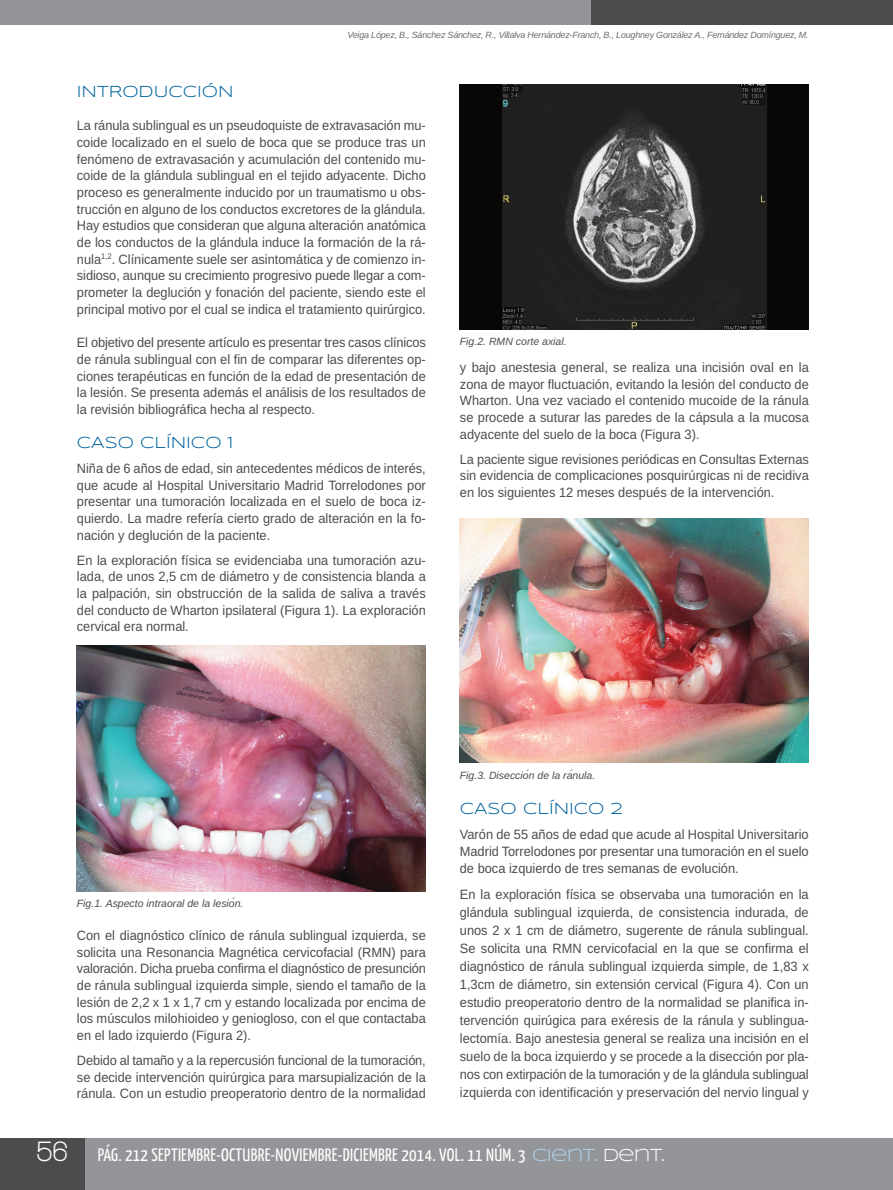
<style>
.page{position:relative;width:893px;height:1190px;background:#fff}
.page>*{position:absolute;margin:0;border:0;box-sizing:border-box;transform-origin:0 0}
.t1{font:18px "Yanone Kaffeesatz";letter-spacing:.015em;color:#fff}
.t2{font:16.5px "Syncopate";color:#00649e}
.t3{font:13.5px/16.6px "Arimo";color:#4b4c4d;text-align:justify;scale:.95 1}
.t4{font:italic 10.5px "Arimo";color:#4b4c4d}
.t5{font:italic 9px "Arimo";letter-spacing:-.025em;color:#6c6d70}
.s1{font-family:"Walkway";font-weight:700;font-size:30px}
.s2{font-family:"Syncopate";color:#add2ed}
.s3{font-family:"Syncopate"}
</style>
<div class="page">
<div style="left:0;top:1137px;width:892px;height:52px;background:#939598"></div>
<div style="left:0;top:0;width:599px;height:24px;background:#939598"></div>
<div style="left:591px;top:0;width:301px;height:24px;background:#4b4c4d"></div>
<div style="left:0;top:1137px;width:85px;height:52px;background:#4b4c4d"></div>
<img style="left:77px;top:645px;width:349px;height:246px">
<img style="left:460px;top:84px;width:348px;height:246px">
<img style="left:460px;top:518px;width:348px;height:244px">
<p class="t5" style="left:347px;top:29px;width:463px">veiga lópez, b., sánchez sánchez, r., villalva hernández-franch, b., loughney gonzález A., fernández domínguez, M.</p>
<p class="t2" style="left:77px;top:81px;width:158px">INTRODUCCIÓN</p>
<p class="t3" style="left:77px;top:117px;width:369px">La ránula sublingual es un pseudoquiste de extravasación mu&shy;coide localizado en el suelo de boca que se produce tras un fenómeno de extravasación y acumulación del contenido mu&shy;coide de la glándula sublingual en el tejido adyacente. Dicho proceso es generalmente inducido por un traumatismo u obs&shy;trucción en alguno de los conductos excretores de la glándula. hay estudios que consideran que alguna alteración anatómica de los conductos de la glándula induce la formación de la rá&shy;nula<sup>1,2</sup>. Clínicamente suele ser asintomática y de comienzo in&shy;sidioso, aunque su crecimiento progresivo puede llegar a com&shy;prometer la deglución y fonación del paciente, siendo este el principal motivo por el cual se indica el tratamiento quirúrgico.</p>
<p class="t3" style="left:77px;top:334px;width:369px">El objetivo del presente artículo es presentar tres casos clínicos de ránula sublingual con el fin de comparar las diferentes op&shy;ciones terapéuticas en función de la edad de presentación de la lesión. Se presenta además el análisis de los resultados de la revisión bibliográfica hecha al respecto.</p>
<p class="t2" style="left:77px;top:432px;width:158px">CASO CLÍNICO 1</p>
<p class="t3" style="left:77px;top:460px;width:369px">Niña de 6 años de edad, sin antecedentes médicos de interés, que acude al hospital universitario Madrid Torrelodones por presentar una tumoración localizada en el suelo de boca iz&shy;quierdo. La madre refería cierto grado de alteración en la fo&shy;nación y deglución de la paciente.</p>
<p class="t3" style="left:77px;top:551px;width:369px">En la exploración física se evidenciaba una tumoración azu&shy;lada, de unos 2,5 cm de diámetro y de consistencia blanda a la palpación, sin obstrucción de la salida de saliva a través del conducto de Wharton ipsilateral (Figura 1). La exploración cervical era normal.</p>
<p class="t4" style="left:460px;top:335px;width:108px">fig.2. rMn corte axial.</p>
<p class="t3" style="left:460px;top:359px;width:369px">y bajo anestesia general, se realiza una incisión oval en la zona de mayor fluctuación, evitando la lesión del conducto de Wharton. una vez vaciado el contenido mucoide de la ránula se procede a suturar las paredes de la cápsula a la mucosa adyacente del suelo de la boca (Figura 3).</p>
<p class="t3" style="left:460px;top:450px;width:369px">La paciente sigue revisiones periódicas en Consultas Externas sin evidencia de complicaciones posquirúrgicas ni de recidiva en los siguientes 12 meses después de la intervención.</p>
<p class="t4" style="left:77px;top:896px;width:168px">fig.1. Aspecto intraoral de la lesión.</p>
<p class="t3" style="left:77px;top:926px;width:369px">Con el diagnóstico clínico de ránula sublingual izquierda, se solicita una Resonancia Magnética cervicofacial (RMN) para valoración. Dicha prueba confirma el diagnóstico de presunción de ránula sublingual izquierda simple, siendo el tamaño de la lesión de 2,2 x 1 x 1,7 cm y estando localizada por encima de los músculos milohioideo y geniogloso, con el que contactaba en el lado izquierdo (Figura 2).</p>
<p class="t3" style="left:77px;top:1051px;width:369px">Debido al tamaño y a la repercusión funcional de la tumoración, se decide intervención quirúrgica para marsupialización de la ránula. Con un estudio preoperatorio dentro de la normalidad</p>
<p class="t4" style="left:460px;top:768px;width:137px">fig.3. disección de la ránula.</p>
<p class="t2" style="left:460px;top:798px;width:164px">CASO CLÍNICO 2</p>
<p class="t3" style="left:460px;top:826px;width:369px">Varón de 55 años de edad que acude al hospital universitario Madrid Torrelodones por presentar una tumoración en el suelo de boca izquierdo de tres semanas de evolución.</p>
<p class="t3" style="left:460px;top:885px;width:369px;line-height:18px">En la exploración física se observaba una tumoración en la glándula sublingual izquierda, de consistencia indurada, de unos 2 x 1 cm de diámetro, sugerente de ránula sublingual.<br>Se solicita una RMN cervicofacial en la que se confirma el diagnóstico de ránula sublingual izquierda simple, de 1,83 x 1,3cm de diámetro, sin extensión cervical (Figura 4). Con un estudio preoperatorio dentro de la normalidad se planifica in&shy;tervención quirúgica para exéresis de la ránula y sublingua&shy;lectomía. Bajo anestesia general se realiza una incisión en el suelo de la boca izquierdo y se procede a la disección por pla&shy;nos con extirpación de la tumoración y de la glándula sublingual izquierda con identificación y preservación del nervio lingual y</p>
<h1 class="t1" style="left:37px;top:1143px;width:629px"><span class="s1">56</span> PÁG. 212 SEPTIEMBRE-OCTUBRE-NOVIEMBRE-DICIEMBRE 2014. VOL. 11 NÚM. 3 <span class="s2">CIENT.</span> <span class="s3">DENT.</span></h1>
</div>
